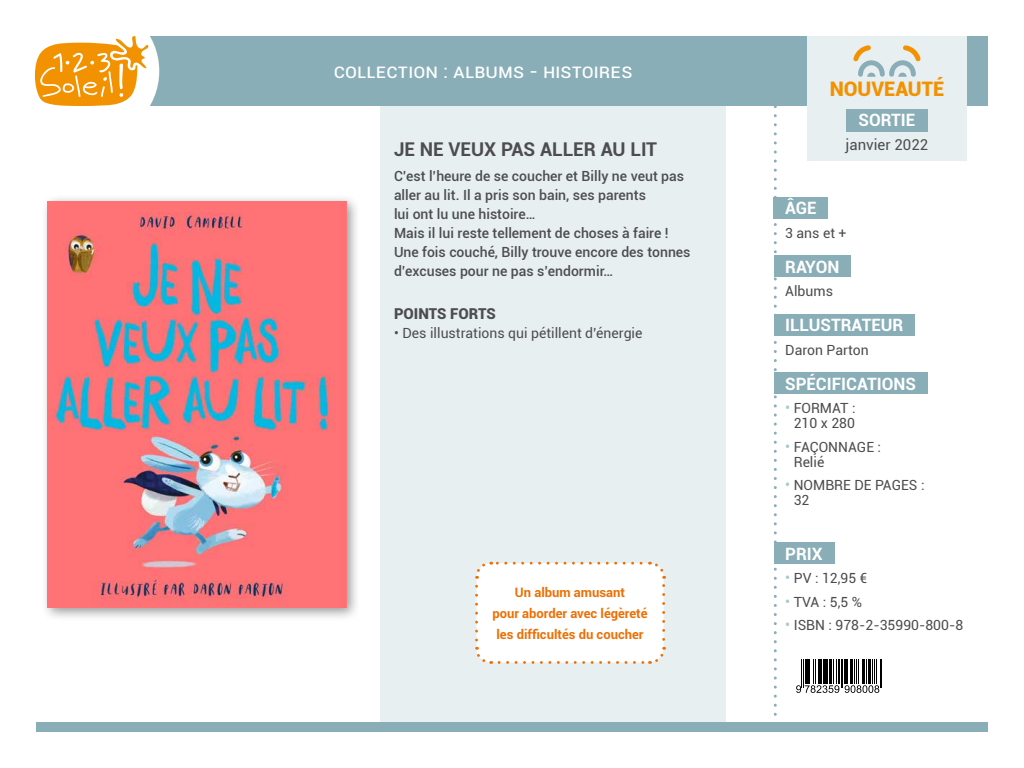
<style>
.page{position:relative;width:1024px;height:768px;background:#fff}
.page>*{position:absolute;margin:0;border:0;box-sizing:border-box;transform-origin:0 0}
.t1{font:20px "Roboto";color:#fff}
.t2{font:900 20px "Roboto";color:#f39200}
.t3{font:700 19px "Roboto";color:#4d4d4d}
.t4{font:700 17px "Roboto";color:#fff}
.t5{font:900 15px "Roboto";color:#4d4d4d}
.t6{font:15px "Roboto";color:#4d4d4d}
.t7{font:500 14px/19px "Roboto";color:#4d4d4d}
.t8{font:14px/15px "Roboto";color:#4d4d4d}
.t9{font:700 13px/21px "Roboto";color:#ed7004;text-align:center}
.s1{font-size:15px;color:#acc6cd}
</style>
<div class="page">
<div style="left:380px;top:106px;width:346px;height:616px;background:#e7eff1"></div>
<div style="left:36px;top:36px;width:952px;height:70px;background:#89aeb7"></div>
<div style="left:36px;top:722px;width:952px;height:10px;background:#89aeb7"></div>
<div style="left:20px;top:2px;width:139px;height:138px;background:#fff;border-radius:50%"></div>
<svg style="left:774px;top:107px;width:3px;height:609px"></svg>
<div style="left:774px;top:197px;width:54px;height:21px;background:#89aeb7"></div>
<div style="left:774px;top:256px;width:77px;height:21px;background:#89aeb7"></div>
<div style="left:774px;top:314px;width:141px;height:21px;background:#89aeb7"></div>
<div style="left:774px;top:373px;width:153px;height:21px;background:#89aeb7"></div>
<div style="left:774px;top:543px;width:60px;height:21px;background:#89aeb7"></div>
<svg style="left:35px;top:36px;width:114px;height:70px"></svg>
<div style="left:41px;top:194px;width:320px;height:428px;background:#000;opacity:.42"></div>
<img style="left:48px;top:201px;width:298px;height:407px">
<div style="left:477px;top:563px;width:187px;height:99px;background:#fff;border-radius:14px"></div>
<svg style="left:475px;top:586px;width:17px;height:78px"></svg>
<svg style="left:499px;top:647px;width:167px;height:17px"></svg>
<svg style="left:649px;top:561px;width:17px;height:78px"></svg>
<svg style="left:475px;top:561px;width:166px;height:18px"></svg>
<div style="left:807px;top:36px;width:160px;height:124px;background:#e7eff1"></div>
<svg style="left:853px;top:45px;width:68px;height:32px"></svg>
<div style="left:846px;top:109px;width:82px;height:22px;background:#89aeb7"></div>
<svg style="left:796px;top:659px;width:86px;height:34px"></svg>
<h1 class="t1" style="left:334px;top:57px;width:300px">Collection : ALBUMS - HISTOI RES</h1>
<h2 class="t3" style="left:394px;top:136px;width:265px">JE NE VEUX PAS ALLER AU LIT</h2>
<p class="t7" style="left:394px;top:166px;width:298px">C’est l’heure de se coucher et Billy ne veut pas aller au lit. Il a pris son bain, ses parents<br>lui ont lu une histoire…<br>Mais il lui reste tellement de choses à faire !<br>Une fois couché, Billy trouve encore des tonnes d’excuses pour ne pas s’endormir…</p>
<p class="t5" style="left:394px;top:303px;width:103px">POINTS FORTS</p>
<p class="t8" style="left:394px;top:325px;width:250px">• Des illustrations qui pétillent d’énergie</p>
<p class="t9" style="left:492px;top:581px;width:157px">Un album amusant<br>pour aborder avec légèreté les difficultés du coucher</p>
<h1 class="t2" style="left:830px;top:75px;width:116px">NOUVEAUTÉ</h1>
<p class="t4" style="left:859px;top:108px;width:58px">SORTIE</p>
<p class="t6" style="left:846px;top:135px;width:84px">janvier 2022</p>
<p class="t4" style="left:785px;top:196px;width:33px">ÂGE</p>
<p class="t8" style="left:785px;top:225px;width:63px">3 ans et +</p>
<p class="t4" style="left:785px;top:254px;width:56px">RAYON</p>
<p class="t8" style="left:785px;top:283px;width:49px">Albums</p>
<p class="t4" style="left:785px;top:313px;width:120px">ILLUSTRATEUR</p>
<p class="t8" style="left:785px;top:342px;width:85px">Daron Parton</p>
<p class="t4" style="left:785px;top:372px;width:132px">SPÉCIFICATIONS</p>
<p class="t8" style="left:785px;top:400px;width:72px;text-align:center"><span class="s1">•</span> FORMAT :<br>210 x 280</p>
<p class="t8" style="left:794px;top:439px;width:89px;text-indent:-9px"><span class="s1">•</span> FAÇONNAGE :<br>Relié</p>
<p class="t8" style="left:794px;top:477px;width:132px;text-indent:-9px"><span class="s1">•</span> NOMBRE DE PAGES :<br>32</p>
<p class="t4" style="left:785px;top:542px;width:39px">PRIX</p>
<p class="t8" style="left:785px;top:570px;width:84px"><span class="s1">•</span> PV : 12,95 €</p>
<p class="t8" style="left:785px;top:594px;width:78px"><span class="s1">•</span> TVA : 5,5 %</p>
<p class="t8" style="left:785px;top:617px;width:180px"><span class="s1">•</span> ISBN : 978-2-35990-800-8</p>
</div>
